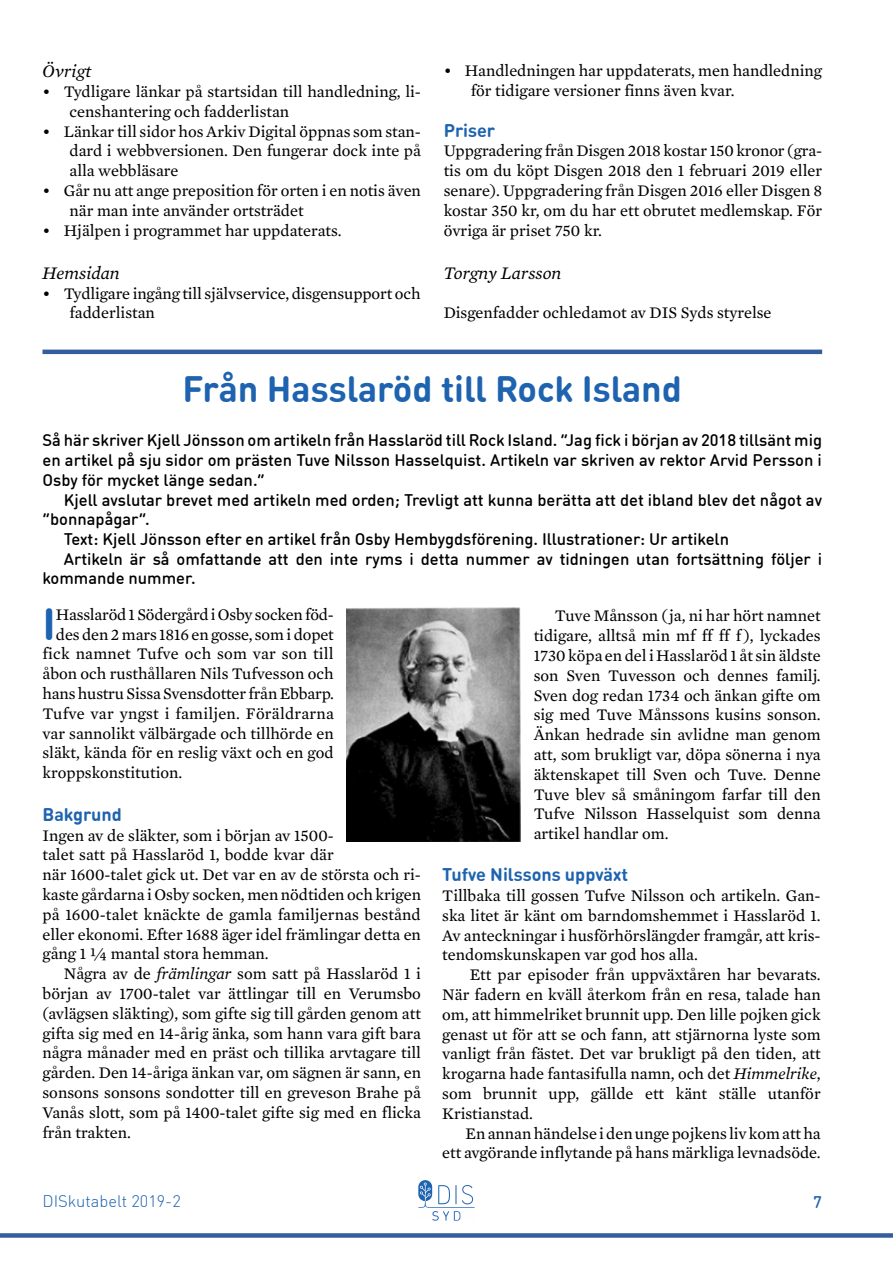
<style>
.page{position:relative;width:893px;height:1263px;background:#fff}
.page>*{position:absolute;margin:0;border:0;box-sizing:border-box;transform-origin:0 0}
.t1{font:700 44.1px "DIN Round Offc Pro";color:#1e63af}
.t2{font:700 36px "DIN Round Offc Pro";color:#1e63af}
.t3{font:700 18px "DIN Round Offc Pro";color:#1e63af}
.t4{font:italic 18px "Mercury Text G2";color:#000}
.t5{font:16.5px/19.8px "Mercury Text G2";color:#000;text-align:justify}
.t6{font:500 16.5px/19.8px "DIN Round Offc Pro";color:#000;text-align:justify}
.t7{font:300 16.5px "DIN Round Offc Pro";color:#1e63af}
.t8{font:500 16.5px "DIN Round Offc Pro";color:#1e63af}
.s1{font-style:italic}
</style>
<div class="page">
<svg style="left:418px;top:1180px;width:57px;height:41px"></svg>
<div style="left:0;top:1233px;width:893px;height:5px;background:#345d9d"></div>
<hr style="left:42px;top:350px;width:780px;height:4px;background:#345d9d">
<img style="left:347px;top:608px;width:174px;height:234px">
<p class="t4" style="left:43px;top:60px;width:51px">Övrigt</p>
<p class="t5" style="left:70px;top:82px;width:353px;text-indent:-27px">• Tydligare länkar på startsidan till handledning, li&shy;censhantering och fadderlistan</p>
<p class="t5" style="left:70px;top:121px;width:353px;text-indent:-27px">• Länkar till sidor hos Arkiv Digital öppnas som stan&shy;dard i webbversionen. Den fungerar dock inte på alla webbläsare</p>
<p class="t5" style="left:70px;top:181px;width:353px;text-indent:-27px">• Går nu att ange preposition för orten i en notis även när man inte använder ortsträdet</p>
<p class="t5" style="left:43px;top:220px;width:301px">• Hjälpen i programmet har uppdaterats.</p>
<p class="t4" style="left:43px;top:262px;width:79px">Hemsidan</p>
<p class="t5" style="left:70px;top:283px;width:353px;text-indent:-27px">• Tydligare ingång till självservice, disgensupport och fadderlistan</p>
<p class="t5" style="left:471px;top:61px;width:353px;text-indent:-27px">• Handledningen har uppdaterats, men handledning för tidigare versioner finns även kvar.</p>
<p class="t3" style="left:444px;top:118px;width:53px">Priser</p>
<p class="t5" style="left:444px;top:141px;width:380px">Uppgradering från Disgen 2018 kostar 150 kronor (gra&shy;tis om du köpt Disgen 2018 den 1 februari 2019 eller senare). Uppgradering från Disgen 2016 eller Disgen 8 kostar 350 kr, om du har ett obrutet medlemskap. För övriga är priset 750 kr.</p>
<p class="t4" style="left:444px;top:262px;width:119px">Torgny Larsson</p>
<p class="t5" style="left:444px;top:303px;width:329px">Disgenfadder ochledamot av DIS Syds styrelse</p>
<h2 class="t2" style="left:182px;top:364px;width:501px">Från Hasslaröd till Rock Island</h2>
<p class="t6" style="left:43px;top:430px;width:781px">Så här skriver Kjell Jönsson om artikeln från Hasslaröd till Rock Island. ”Jag fick i början av 2018 tillsänt mig en artikel på sju sidor om prästen Tuve Nilsson Hasselquist. Artikeln var skriven av rektor Arvid Persson i Osby för mycket länge sedan.”</p>
<p class="t6" style="left:64px;top:489px;width:760px">Kjell avslutar brevet med artikeln med orden; Trevligt att kunna berätta att det ibland blev det något av</p>
<p class="t6" style="left:43px;top:509px;width:109px">”bonnapågar”.</p>
<p class="t6" style="left:64px;top:529px;width:667px">Text: Kjell Jönsson efter en artikel från Osby Hembygdsförening. Illustrationer: Ur artikeln</p>
<p class="t6" style="left:64px;top:548px;width:760px">Artikeln är så omfattande att den inte ryms i detta nummer av tidningen utan fortsättning följer i</p>
<p class="t6" style="left:43px;top:568px;width:155px">kommande nummer.</p>
<h1 class="t1" style="left:43px;top:593px;width:15px">I</h1>
<p class="t5" style="left:56px;top:604px;width:279px">Hasslaröd 1 Södergård i Osby socken föd-</p>
<p class="t5" style="left:56px;top:624px;width:279px">des den 2 mars 1816 en gosse, som i dopet</p>
<p class="t5" style="left:43px;top:644px;width:293px">fick namnet Tufve och som var son till</p>
<p class="t5" style="left:43px;top:664px;width:293px">åbon och rusthållaren Nils Tufvesson och</p>
<p class="t5" style="left:43px;top:684px;width:293px">hans hustru Sissa Svensdotter från Ebbarp.</p>
<p class="t5" style="left:43px;top:703px;width:293px">Tufve var yngst i familjen. Föräldrarna</p>
<p class="t5" style="left:43px;top:723px;width:293px">var sannolikt välbärgade och tillhörde en</p>
<p class="t5" style="left:43px;top:743px;width:293px">släkt, kända för en reslig växt och en god</p>
<p class="t5" style="left:43px;top:763px;width:141px">kroppskonstitution.</p>
<p class="t3" style="left:43px;top:802px;width:81px">Bakgrund</p>
<p class="t5" style="left:43px;top:825px;width:380px;text-align:left">Ingen av de släkter, som i början av 1500-<br>talet satt på Hasslaröd 1, bodde kvar där<br>när 1600-talet gick ut. Det var en av de största och ri&shy;kaste gårdarna i Osby socken, men nödtiden och krigen på 1600-talet knäckte de gamla familjernas bestånd eller ekonomi. Efter 1688 äger idel främlingar detta en gång 1 ¼ mantal stora hemman.</p>
<p class="t5" style="left:43px;top:964px;width:380px;text-indent:21px">Några av de <span class="s1">främlingar</span> som satt på Hasslaröd 1 i början av 1700-talet var ättlingar till en Verumsbo (avlägsen släkting), som gifte sig till gården genom att gifta sig med en 14-årig änka, som hann vara gift bara några månader med en präst och tillika arvtagare till gården. Den 14-åriga änkan var, om sägnen är sann, en sonsons sonsons sondotter till en greveson Brahe på Vanås slott, som på 1400-talet gifte sig med en flicka från trakten.</p>
<p class="t5" style="left:534px;top:606px;width:289px;text-indent:21px">Tuve Månsson ( ja, ni har hört namnet tidigare, alltså min mf ff ff f ), lyckades 1730 köpa en del i Hasslaröd 1 åt sin äldste son Sven Tuvesson och dennes familj.<br>Sven dog redan 1734 och änkan gifte om sig med Tuve Månssons kusins sonson.<br>Änkan hedrade sin avlidne man genom att, som brukligt var, döpa sönerna i nya äktenskapet till Sven och Tuve. Denne Tuve blev så småningom farfar till den Tufve Nilsson Hasselquist som denna artikel handlar om.</p>
<p class="t3" style="left:442px;top:862px;width:187px">Tufve Nilssons uppväxt</p>
<p class="t5" style="left:442px;top:886px;width:380px">Tillbaka till gossen Tufve Nilsson och artikeln. Gan&shy;ska litet är känt om barndomshemmet i Hasslaröd 1.<br>Av anteckningar i husförhörslängder framgår, att kris&shy;tendomskunskapen var god hos alla.</p>
<p class="t5" style="left:442px;top:965px;width:380px;text-indent:28px">Ett par episoder från uppväxtåren har bevarats.<br>När fadern en kväll återkom från en resa, talade han om, att himmelriket brunnit upp. Den lille pojken gick genast ut för att se och fann, att stjärnorna lyste som vanligt från fästet. Det var brukligt på den tiden, att krogarna hade fantasifulla namn, och det <span class="s1">Himmelrike</span>, som brunnit upp, gällde ett känt ställe utanför Kristianstad.</p>
<p class="t5" style="left:442px;top:1123px;width:380px;text-align:right">En annan händelse i den unge pojkens liv kom att ha<br>ett avgörande inflytande på hans märkliga levnadsöde.</p>
<p class="t7" style="left:43px;top:1190px;width:140px">DISkutabelt 2019-2</p>
<p class="t8" style="left:813px;top:1190px;width:10px">7</p>
</div>
